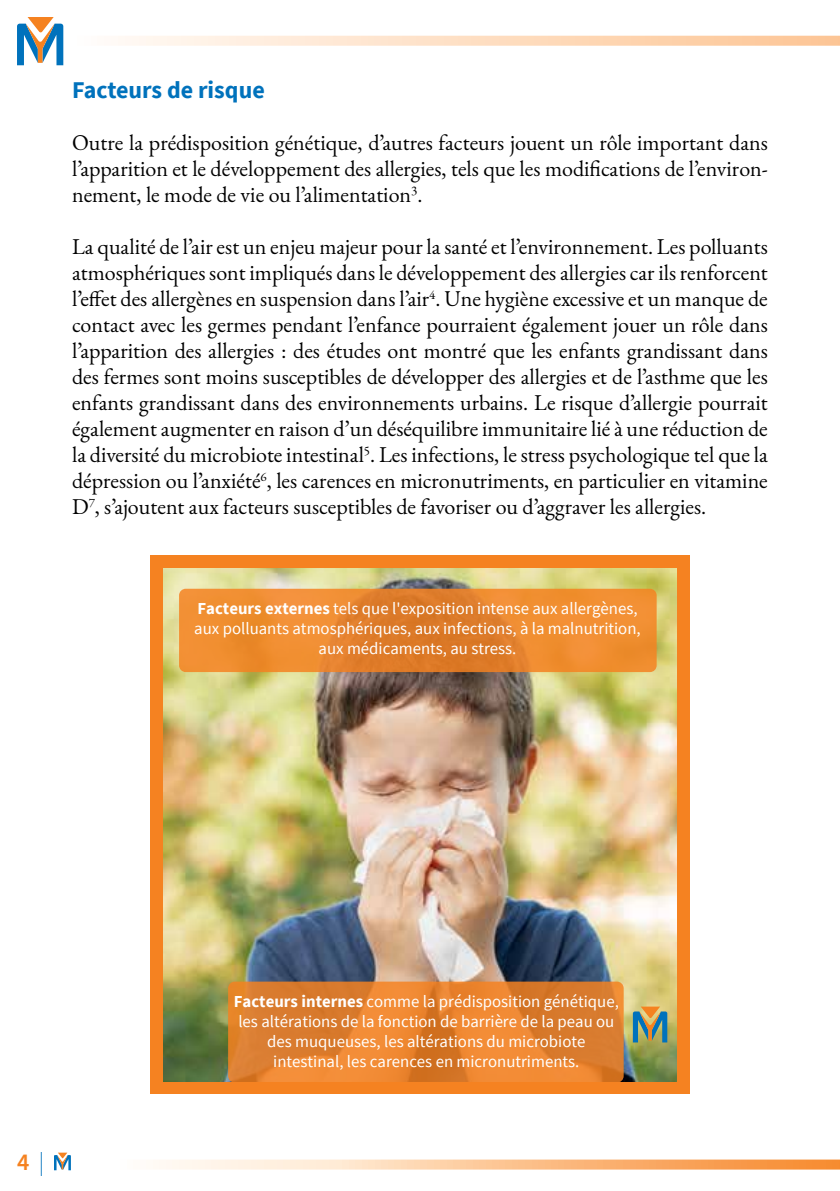
<style>
.page{position:relative;width:840px;height:1191px;background:#fff}
.page>*{position:absolute;margin:0;border:0;box-sizing:border-box;transform-origin:0 0}
.t1{font:700 24px "Source Sans Pro";color:#0072bc}
.t2{font:600 24px "Source Sans Pro";color:#f58220}
.t3{font:22px/26px "EB Garamond";color:#000;text-align:justify}
.t4{font:16.8px/20.2px "Source Sans Pro";color:#fff;text-align:center}
.s1{font-weight:700}
.s2{font-weight:300;color:#0072bc}
</style>
<div class="page">
<svg style="left:118px;top:36px;width:721px;height:10px;background:#fedfc4"></svg>
<svg style="left:17px;top:17px;width:46px;height:48px"></svg>
<svg style="left:153px;top:1159px;width:686px;height:10px;background:#fcc99c"></svg>
<div style="left:150px;top:555px;width:539px;height:539px;background:#f58221"></div>
<img style="left:163px;top:568px;width:513px;height:513px">
<svg style="left:179px;top:589px;width:477px;height:83px;fill:#ef8d2f"></svg>
<svg style="left:228px;top:981px;width:395px;height:101px;background:#e2802f"></svg>
<svg style="left:632px;top:1006px;width:35px;height:36px"></svg>
<svg style="left:54px;top:1152px;width:17px;height:18px"></svg>
<p class="t1" style="left:72px;top:74px;width:194px">Facteurs de risque</p>
<p class="t3" style="left:72px;top:130px;width:697px">Outre la prédisposition génétique, d’autres facteurs jouent un rôle important dans l’apparition et le développement des allergies, tels que les modifications de l’environ&shy;nement, le mode de vie ou l’alimentation<sup>3</sup>.</p>
<p class="t3" style="left:72px;top:234px;width:697px">La qualité de l’air est un enjeu majeur pour la santé et l’environnement. Les polluants atmosphériques sont impliqués dans le développement des allergies car ils renforcent l’effet des allergènes en suspension dans l’air<sup>4</sup>. Une hygiène excessive et un manque de contact avec les germes pendant l’enfance pourraient également jouer un rôle dans l’apparition des allergies : des études ont montré que les enfants grandissant dans des fermes sont moins susceptibles de développer des allergies et de l’asthme que les enfants grandissant dans des environnements urbains. Le risque d’allergie pourrait également augmenter en raison d’un déséquilibre immunitaire lié à une réduction de la diversité du microbiote intestinal<sup>5</sup>. Les infections, le stress psychologique tel que la dépression ou l’anxiété<sup>6</sup>, les carences en micronutriments, en particulier en vitamine D<sup>7</sup>, s’ajoutent aux facteurs susceptibles de favoriser ou d’aggraver les allergies.</p>
<p class="t4" style="left:194px;top:598px;width:447px"><span class="s1">Facteurs externes</span> tels que l'exposition intense aux allergènes, aux polluants atmosphériques, aux infections, à la malnutrition, aux médicaments, au stress.</p>
<p class="t2" style="left:17px;top:1146px;width:29px">4 <span class="s2">|</span></p>
<p class="t4" style="left:234px;top:990px;width:386px"><span class="s1">Facteurs internes</span> comme la prédisposition génétique, les altérations de la fonction de barrière de la peau ou des muqueuses, les altérations du microbiote intestinal, les carences en micronutriments.</p>
</div>
